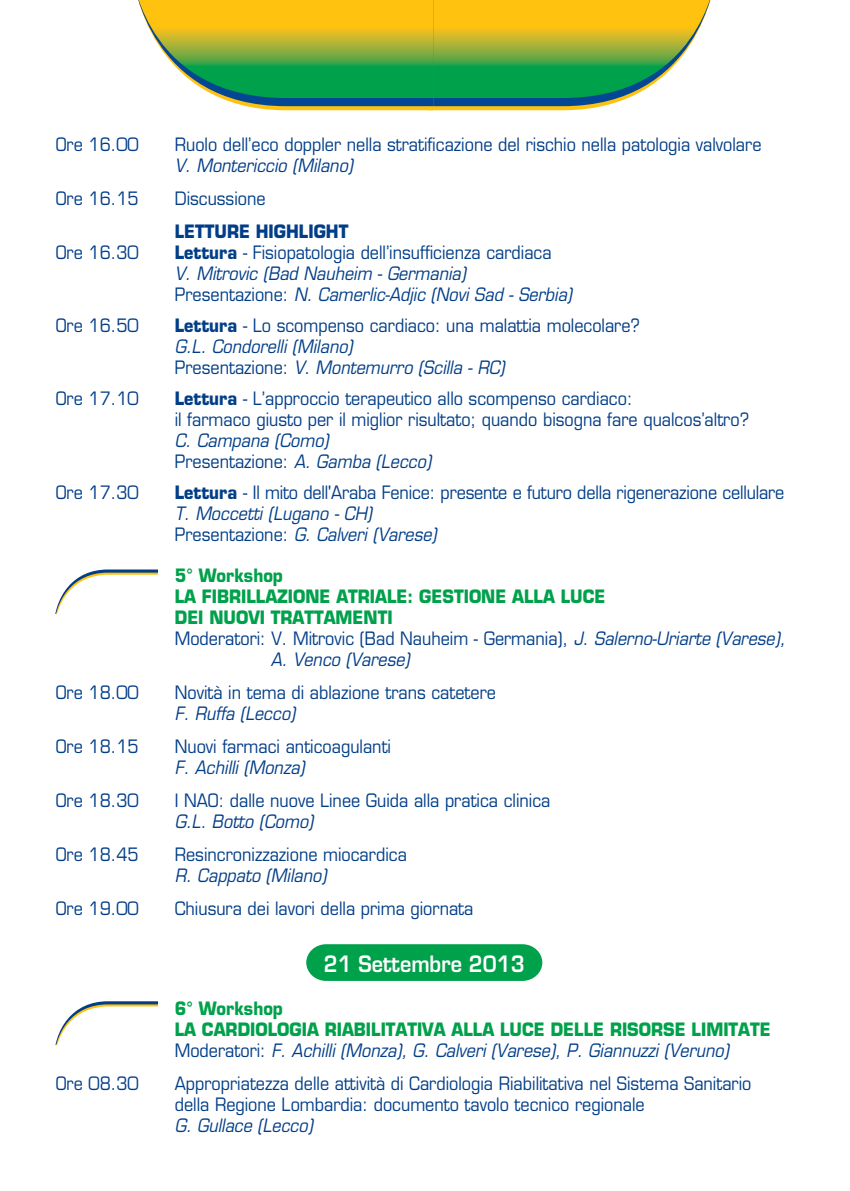
<style>
.page{position:relative;width:850px;height:1191px;background:#fff}
.page>*{position:absolute;margin:0;border:0;box-sizing:border-box;transform-origin:0 0}
.t1{font:600 22px "Eurostile LT Std";color:#fff;scale:.9 1}
.t2{font:18px/21px "Eurostile LT Std";color:#023e88;scale:.9 1}
.t3{font:italic 18px/21px "Eurostile LT Std";color:#023e88;scale:.9 1}
.t4{font:700 18px/21px "Eurostile LT Std";color:#00a14b;scale:.9 1}
.t5{font:700 18px "Eurostile LT Std";color:#023e88;scale:.9 1}
.s1{font-weight:700;font-style:normal}
.s2{font-style:normal}
.s3{font-weight:700}
.s4{font-style:italic}
.s5{font-weight:400;color:#023e88}
.s6{font-weight:400;font-style:italic;color:#023e88}
</style>
<div class="page">
<svg style="left:306px;top:944px;width:236px;height:37px"></svg>
<svg style="left:138px;top:0;width:573px;height:110px"></svg>
<svg style="left:56px;top:569px;width:102px;height:44px"></svg>
<svg style="left:56px;top:1001px;width:102px;height:44px"></svg>
<p class="t2" style="left:56px;top:135px;width:94px">Ore 16.00</p>
<p class="t2" style="left:175px;top:135px;width:653px">Ruolo dell’eco doppler nella stratificazione del rischio nella patologia valvolare</p>
<p class="t3" style="left:175px;top:156px;width:199px">V. Montericcio (Milano)</p>
<p class="t2" style="left:56px;top:189px;width:94px">Ore 16.15</p>
<p class="t2" style="left:175px;top:189px;width:102px">Discussione</p>
<p class="t5" style="left:175px;top:223px;width:194px">LETTURE HIGHLIGHT</p>
<p class="t2" style="left:56px;top:243px;width:94px">Ore 16.30</p>
<p class="t3" style="left:175px;top:243px;width:443px"><span class="s1">Lettura</span> <span class="s2">- Fisiopatologia dell’insufficienza cardiaca<br></span>V. Mitrovic (Bad Nauheim - Germania)<br><span class="s2">Presentazione:</span> N. Camerlic-Adjic (Novi Sad - Serbia)</p>
<p class="t2" style="left:56px;top:316px;width:94px">Ore 16.50</p>
<p class="t2" style="left:175px;top:316px;width:518px"><span class="s3">Lettura</span> - Lo scompenso cardiaco: una malattia molecolare?<br><span class="s4">G.L. Condorelli (Milano)<br></span>Presentazione: <span class="s4">V. Montemurro (Scilla - RC)</span></p>
<p class="t2" style="left:56px;top:389px;width:94px">Ore 17.10</p>
<p class="t2" style="left:175px;top:389px;width:640px"><span class="s3">Lettura</span> - L’approccio terapeutico allo scompenso cardiaco:<br>il farmaco giusto per il miglior risultato; quando bisogna fare qualcos’altro?</p>
<p class="t3" style="left:175px;top:431px;width:286px">C. Campana (Como)<br><span class="s2">Presentazione:</span> A. Gamba (Lecco)</p>
<p class="t2" style="left:56px;top:483px;width:94px">Ore 17.30</p>
<p class="t2" style="left:175px;top:483px;width:679px"><span class="s3">Lettura</span> - Il mito dell'Araba Fenice: presente e futuro della rigenerazione cellulare<br><span class="s4">T. Moccetti (Lugano - CH)<br></span>Presentazione: <span class="s4">G. Calveri (Varese)</span></p>
<p class="t4" style="left:175px;top:566px;width:122px">5° Workshop</p>
<p class="t4" style="left:175px;top:587px;width:480px">LA FIBRILLAZIONE ATRIALE: GESTIONE ALLA LUCE</p>
<p class="t4" style="left:175px;top:608px;width:243px">DEI NUOVI TRATTAMENTI</p>
<p class="t2" style="left:175px;top:629px;width:680px">Moderatori: V. Mitrovic (Bad Nauheim - Germania), <span class="s4">J. Salerno-Uriarte (Varese),</span></p>
<p class="t3" style="left:271px;top:650px;width:156px">A. Venco (Varese)</p>
<p class="t2" style="left:56px;top:683px;width:94px">Ore 18.00</p>
<p class="t2" style="left:175px;top:683px;width:358px">Novità in tema di ablazione trans catetere</p>
<p class="t3" style="left:175px;top:704px;width:135px">F. Ruffa (Lecco)</p>
<p class="t2" style="left:56px;top:737px;width:94px">Ore 18.15</p>
<p class="t2" style="left:175px;top:737px;width:242px">Nuovi farmaci anticoagulanti</p>
<p class="t3" style="left:175px;top:758px;width:146px">F. Achilli (Monza)</p>
<p class="t2" style="left:56px;top:791px;width:94px">Ore 18.30</p>
<p class="t2" style="left:175px;top:791px;width:419px">I NAO: dalle nuove Linee Guida alla pratica clinica</p>
<p class="t3" style="left:175px;top:812px;width:155px">G.L. Botto (Como)</p>
<p class="t2" style="left:56px;top:845px;width:94px">Ore 18.45</p>
<p class="t2" style="left:175px;top:845px;width:259px">Resincronizzazione miocardica</p>
<p class="t3" style="left:175px;top:866px;width:170px">R. Cappato (Milano)</p>
<p class="t2" style="left:56px;top:899px;width:94px">Ore 19.00</p>
<p class="t2" style="left:175px;top:899px;width:333px">Chiusura dei lavori della prima giornata</p>
<p class="t1" style="left:324px;top:953px;width:225px">21 Settembre 2013</p>
<p class="t4" style="left:175px;top:999px;width:664px">6° Workshop<br>LA CARDIOLOGIA RIABILITATIVA ALLA LUCE DELLE RISORSE LIMITATE<br><span class="s5">Moderatori:</span> <span class="s6">F. Achilli (Monza), G. Calveri (Varese), P. Giannuzzi (Veruno)</span></p>
<p class="t2" style="left:56px;top:1074px;width:94px">Ore 08.30</p>
<p class="t2" style="left:175px;top:1074px;width:642px">Appropriatezza delle attività di Cardiologia Riabilitativa nel Sistema Sanitario della Regione Lombardia: documento tavolo tecnico regionale</p>
<p class="t3" style="left:175px;top:1116px;width:155px">G. Gullace (Lecco)</p>
</div>
